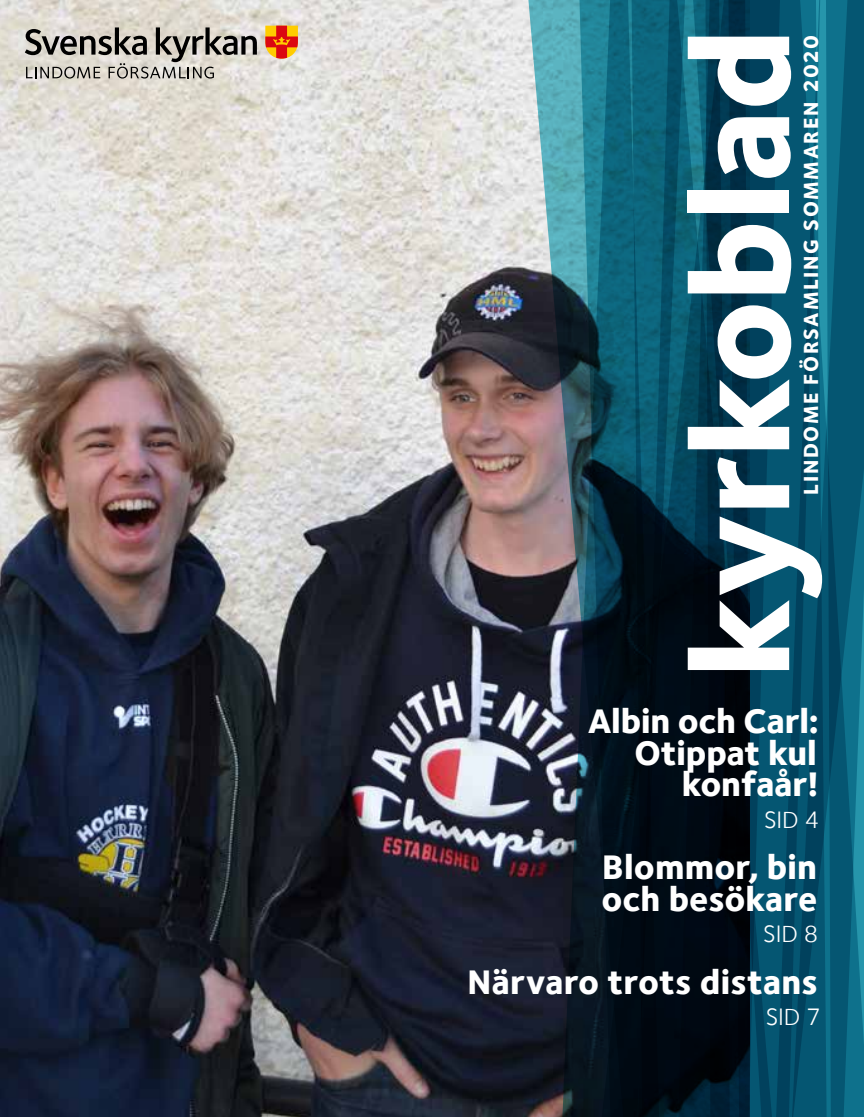
<style>
.page{position:relative;width:864px;height:1117px;background:#fff}
.page>*{position:absolute;margin:0;border:0;box-sizing:border-box;transform-origin:0 0}
.t1{font:800 140px "Foundry Sterling";letter-spacing:-.01em;color:#fff}
.t2{font:800 35px/31.5px "Foundry Sterling";letter-spacing:-.005em;color:#fff;text-align:right}
.t3{font:24.5px "Foundry Sterling";letter-spacing:-.005em;color:#fff}
.t4{font:800 21px "Foundry Sterling";letter-spacing:.075em;color:#fff}
</style>
<div class="page">
<img style="left:0;top:0;width:527px;height:1116px">
<svg style="left:25px;top:27px;width:232px;height:52px;background:#aaa69f"></svg>
<svg style="left:265px;top:26px;width:33px;height:33px"></svg>
<img style="left:527px;top:0;width:34px;height:1116px">
<svg style="left:561px;top:0;width:18px;height:1116px;background:#3d5965"></svg>
<svg style="left:659px;top:0;width:69px;height:1116px;background:#032a3a"></svg>
<svg style="left:728px;top:0;width:47px;height:1116px;background:#01334a"></svg>
<svg style="left:775px;top:0;width:50px;height:1116px;background:#065570"></svg>
<svg style="left:579px;top:0;width:80px;height:1116px;background:#0b3746"></svg>
<svg style="left:825px;top:0;width:38px;height:1116px;background:#09617c"></svg>
<img style="left:17px;top:331px;width:217px;height:327px">
<p class="t4" style="left:797px;top:495px;width:461px;rotate:-90deg">LINDOME FÖRSAMLING SOMMAREN 2020</p>
<h1 class="t1" style="left:654px;top:678px;width:651px;rotate:-90deg">kyrkoblad</h1>
<p class="t2" style="left:587px;top:704px;width:234px">Albin och Carl:<br>Otippat kul konfaår!</p>
<p class="t3" style="left:763px;top:805px;width:57px">SID 4</p>
<p class="t2" style="left:601px;top:850px;width:217px;text-align:left">Blommor, bin och besökare</p>
<p class="t3" style="left:763px;top:919px;width:57px">SID 8</p>
<p class="t2" style="left:467px;top:964px;width:351px">Närvaro trots distans</p>
<p class="t3" style="left:765px;top:1002px;width:57px">SID 7</p>
</div>
